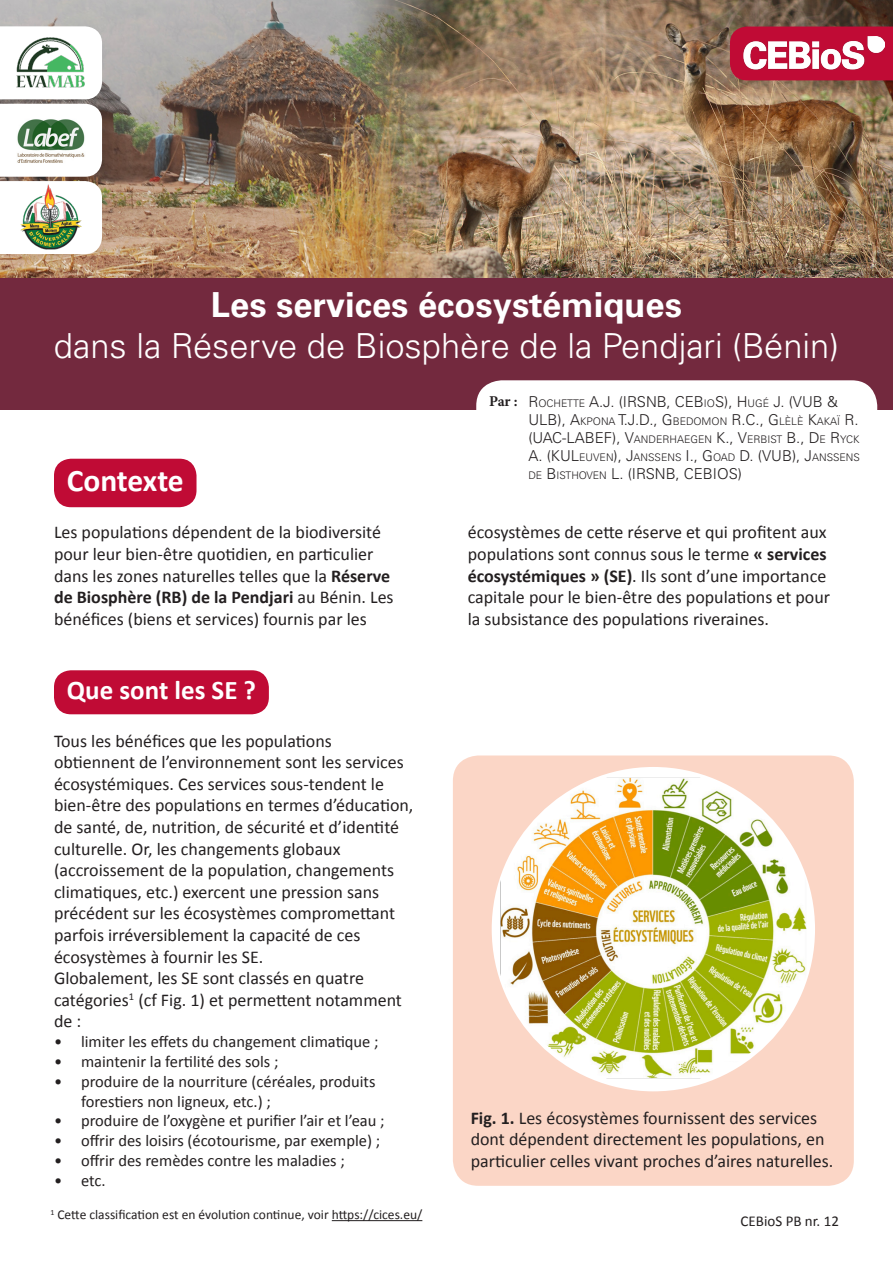
<style>
.page{position:relative;width:893px;height:1263px;background:#fff}
.page>*{position:absolute;margin:0;border:0;box-sizing:border-box;transform-origin:0 0}
.t1{font:300 34.5px "Univers LT Std";color:#fff}
.t2{font:700 34.5px "Univers LT Std";color:#fff}
.Titre_1{font:700 31.5px "Calibri";letter-spacing:-.01em;color:#fff}
.Titre_1-2{font:700 27px "Calibri";color:#fff}
.Texte_de_base__PB{font:18px/21.6px "Calibri";color:#231f20}
.t3{font:16.5px/19.8px "Calibri";color:#231f20}
.t4{font:300 15px "Univers LT Std";color:#231f20}
.Texte_de_base__PB-2{font:15px "Calibri";color:#231f20}
.t5{font:700 15px "Minion Pro";color:#231f20}
.Texte_de_base__PB-3{font:13.5px "Calibri";color:#231f20}
.t6{font:300 10.5px/18px "Univers LT Std";color:#231f20}
.s1{font-weight:700}
.s2{font-style:inherit}
.s3{font-size:10.5px}
.s4{font-size:15px}
</style>
<div class="page">
<img style="left:0;top:0;width:893px;height:278px">
<div style="left:453px;top:755px;width:401px;height:431px;background:#fbd6c6;border-radius:26px"></div>
<div style="left:492px;top:767px;width:323px;height:324px;background:#fff;border-radius:50%"></div>
<img style="left:500px;top:778px;width:307px;height:300px">
<svg style="left:718px;top:1060px;width:23px;height:15px"></svg>
<div style="left:0;top:278px;width:893px;height:132px;background:#73293e"></div>
<img style="left:0;top:26px;width:102px;height:228px">
<img style="left:16px;top:38px;width:70px;height:50px">
<div style="left:730px;top:27px;width:163px;height:53px;background:#c00b35"></div>
<img style="left:743px;top:36px;width:141px;height:34px">
<div style="left:476px;top:380px;width:401px;height:115px;background:#fff;border-radius:26px"></div>
<div style="left:54px;top:670px;width:215px;height:44px;background:#c00b35;border-radius:17px"></div>
<div style="left:54px;top:459px;width:142px;height:48px;background:#c00b35;border-radius:17px"></div>
<hr style="left:332px;top:1220px;width:90px;height:1px;background:#231f20">
<p class="t2" style="left:211px;top:285px;width:472px">Les services écosystémiques</p>
<p class="t1" style="left:54px;top:325px;width:786px">dans la Réserve de Biosphère de la Pendjari (Bénin)</p>
<p class="Titre_1" style="left:67px;top:461px;width:118px">Contexte</p>
<p class="Texte_de_base__PB" style="left:54px;top:521px;width:341px">Les populations dépendent de la biodiversité pour leur bien-être quotidien, en particulier dans les zones naturelles telles que la <span class="s1">Réserve de Biosphère (RB) de la Pendjari</span> au Bénin. Les bénéfices (biens et services) fournis par les</p>
<p class="Titre_1-2" style="left:67px;top:673px;width:191px">Que sont les SE ?</p>
<p class="Texte_de_base__PB" style="left:54px;top:729px;width:361px">Tous les bénéfices que les populations obtiennent de l’environnement sont les services écosystémiques. Ces services sous-tendent le bien-être des populations en termes d’éducation, de santé, de, nutrition, de sécurité et d’identité culturelle. Or, les changements globaux (accroissement de la population, changements climatiques, etc.) exercent une pression sans précédent sur les écosystèmes compromettant parfois irréversiblement la capacité de ces écosystèmes à fournir les SE.</p>
<p class="Texte_de_base__PB" style="left:54px;top:966px;width:349px">Globalement, les SE sont classés en quatre catégories<sup>1</sup> (cf Fig. 1) et permettent notamment de :</p>
<p class="t3" style="left:54px;top:1031px;width:326px">• limiter les effets du changement climatique ;</p>
<p class="t3" style="left:54px;top:1051px;width:226px">• maintenir la fertilité des sols ;</p>
<p class="t3" style="left:81px;top:1071px;width:296px;text-indent:-27px">• produire de la nourriture (céréales, produits forestiers non ligneux, etc.) ;</p>
<p class="t3" style="left:54px;top:1110px;width:332px">• produire de l’oxygène et purifier l’air et l’eau ;</p>
<p class="t3" style="left:54px;top:1130px;width:328px">• offrir des loisirs (écotourisme, par exemple) ;</p>
<p class="t3" style="left:54px;top:1150px;width:292px">• offrir des remèdes contre les maladies ;</p>
<p class="t3" style="left:54px;top:1170px;width:53px">• etc.</p>
<p class="Texte_de_base__PB-3" style="left:50px;top:1206px;width:373px"><sup>1</sup> Cette classification est en évolution continue, voir https://cices.eu/</p>
<p class="t5" style="left:489px;top:391px;width:30px">Par :</p>
<p class="t4" style="left:528px;top:393px;width:311px"><span class="s2">R</span><span class="s3">OCHETTE</span> A.J. (IRSNB, CEB<span class="s3">IO</span>S), <span class="s2">H</span> <span class="s3">UGÉ</span> J. (VUB &amp;</p>
<p class="t6" style="left:528px;top:413px;width:333px"><span class="s4">ULB),</span> <span class="s4">A</span>KPONA <span class="s4">T.J.D.,</span> <span class="s4">G</span> BEDOMON <span class="s4">R.C.,</span> <span class="s4">G</span> LÈLÈ <span class="s4">K</span>AKAÏ <span class="s4">R. (UAC-LABEF),</span> <span class="s4">V</span>ANDERHAEGEN <span class="s4">K.,</span> <span class="s4">V</span>ERBIST <span class="s4">B.,</span> <span class="s4">D</span> E <span class="s4">R</span>YCK<br><span class="s4">A. (KUL</span>EUVEN<span class="s4">),</span> <span class="s4">J</span>ANSSENS <span class="s4">I.,</span> <span class="s4">G</span> OAD <span class="s4">D. (VUB),</span> <span class="s4">J</span>ANSSENS</p>
<p class="t4" style="left:528px;top:465px;width:215px"><span class="s3">DE</span> <span class="s2">B</span> <span class="s3">ISTHOVEN</span> L. (IRSNB, CEBIOS)</p>
<p class="Texte_de_base__PB" style="left:468px;top:521px;width:364px">écosystèmes de cette réserve et qui profitent aux populations sont connus sous le terme <span class="s1">« services écosystémiques » (SE)</span>. Ils sont d’une importance capitale pour le bien-être des populations et pour la subsistance des populations riveraines.</p>
<p class="Texte_de_base__PB" style="left:471px;top:1106px;width:364px"><span class="s1">Fig. 1.</span> Les écosystèmes fournissent des services dont dépendent directement les populations, en particulier celles vivant proches d’aires naturelles.</p>
<p class="Texte_de_base__PB-2" style="left:741px;top:1211px;width:100px">CEBioS PB nr. 12</p>
</div>
